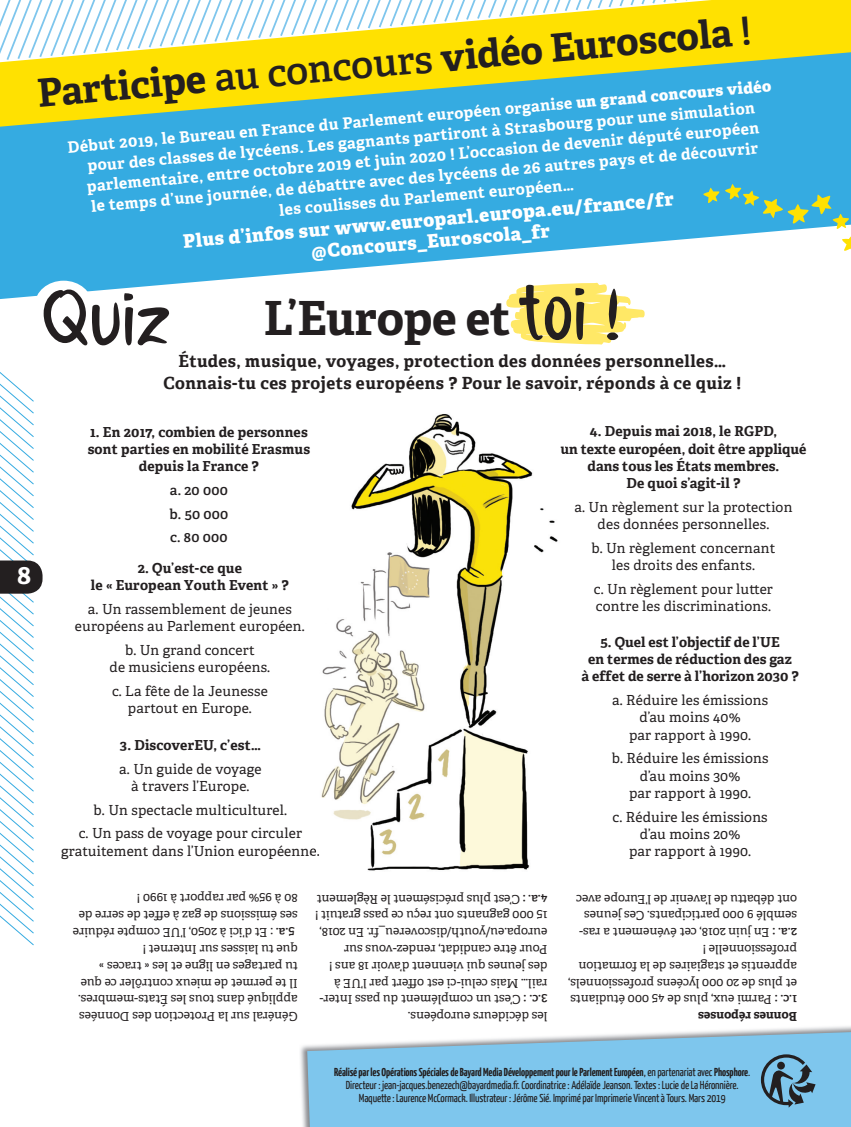
<style>
.page{position:relative;width:851px;height:1127px;background:#fff}
.page>*{position:absolute;margin:0;border:0;box-sizing:border-box;transform-origin:0 0}
.t1{font:62.55px "Cihuy";color:#231f20}
.t2{font:700 46.95px "Adelle";letter-spacing:-.01em;color:#231f20}
.t3{font:700 38.7px "Adelle";color:#231f20}
.t4{font:700 26.1px "Adelle";color:#fff}
.t5{font:800 18.75px/21px "Adelle";color:#fff;text-align:center}
.t6{font:700 16.8px/21.8px "Adelle W02";letter-spacing:.03em;color:#231f20;text-align:center}
.t7{font:700 15.75px/20.2px "Adelle";color:#fff;text-align:center}
.t8{font:13.8px/17.2px "Adelle";letter-spacing:.015em;color:#231f20;text-align:center}
.t9{font:700 13.8px/17.2px "Adelle W01";letter-spacing:.005em;color:#231f20;text-align:center}
.t10{font:600 13.8px/23.7px "Adelle";letter-spacing:.015em;color:#231f20;text-align:justify}
.t11{font:12.3px/16.8px "Adelle";color:#231f20}
.t12{font:11.55px/13.2px "Yanone Kaffeesatz";letter-spacing:-.01em;color:#231f20;text-align:center}
.s1{font-weight:600}
.s2{font-weight:800}
.s3{font-family:"Cihuy";font-weight:400;font-size:62.4px}
.s4{font-weight:700}
</style>
<div class="page">
<div style="left:723px;top:0;width:127px;height:52px;background:#ffe101"></div>
<svg style="left:0;top:0;width:723px;height:52px"></svg>
<svg style="left:0;top:52px;width:850px;height:247px;background:#74c0c0"></svg>
<svg style="left:840px;top:235px;width:10px;height:18px"></svg>
<svg style="left:702px;top:184px;width:147px;height:45px;background:#55b4bf"></svg>
<img style="left:300px;top:1026px;width:550px;height:101px">
<svg style="left:307px;top:1030px;width:543px;height:97px;background:#8ac9eb"></svg>
<svg style="left:760px;top:1054px;width:55px;height:53px;background:#5d8aa4"></svg>
<svg style="left:506px;top:283px;width:138px;height:61px"></svg>
<div style="left:35px;top:281px;width:57px;height:49px;background:#fff;border-radius:50%"></div>
<img style="left:321px;top:414px;width:237px;height:457px">
<img style="left:560px;top:446px;width:5px;height:8px">
<img style="left:311px;top:848px;width:8px;height:8px">
<svg style="left:0;top:372px;width:43px;height:574px"></svg>
<h3 class="t3" style="left:35px;top:68px;width:717px;rotate:-5deg">Participe <span class="s1">au concours</span> vidéo Euroscola <span class="s1">!</span></h3>
<p class="t7" style="left:67px;top:137px;width:707px;rotate:-5deg">Début 2019, le Bureau en France du Parlement européen organise <span class="s2">un grand concours vidéo </span>pour des classes de lycéens. Les gagnants partiront à Strasbourg pour une simulation parlementaire, entre octobre 2019 et juin 2020 ! L’occasion de devenir député européen<br>le temps d’une journée, de débattre avec des lycéens de 26 autres pays et de découvrir<br>les coulisses du Parlement européen…</p>
<h3 class="t5" style="left:182px;top:231px;width:493px;rotate:-5deg">Plus d’infos sur www.europarl.europa.eu/france/fr @Concours_Euroscola_fr</h3>
<h1 class="t1" style="left:42px;top:288px;width:130px">QUIZ</h1>
<h2 class="t2" style="left:264px;top:288px;width:359px">L’Europe et <span class="s3">TOI !</span></h2>
<h3 class="t4" style="left:17px;top:558px;width:16px">8</h3>
<h3 class="t6" style="left:163px;top:350px;width:579px">Études, musique, voyages, protection des données personnelles…<br>Connais-tu ces projets européens ? Pour le savoir, réponds à ce quiz !</h3>
<p class="t9" style="left:88px;top:423px;width:224px">1. En 2017, combien de personnes sont parties en mobilité Erasmus depuis la France ?</p>
<p class="t10" style="left:169px;top:478px;width:60px">a. 20 000 b. 50 000 c. 80 000</p>
<p class="t9" style="left:91px;top:559px;width:199px">2. Qu’est-ce que<br>le « European Youth Event » ?</p>
<p class="t8" style="left:75px;top:601px;width:231px">a. Un rassemblement de jeunes européens au Parlement européen.</p>
<p class="t8" style="left:109px;top:642px;width:162px">b. Un grand concert<br>de musiciens européens.</p>
<p class="t8" style="left:112px;top:683px;width:157px">c. La fête de la Jeunesse partout en Europe.</p>
<p class="t9" style="left:120px;top:736px;width:142px">3. DiscoverEU, c’est…</p>
<p class="t8" style="left:119px;top:760px;width:144px">a. Un guide de voyage à travers l’Europe.</p>
<p class="t8" style="left:79px;top:798px;width:225px;line-height:23.7px">b. Un spectacle multiculturel.<br>c. Un pass de voyage pour circuler</p>
<p class="t8" style="left:61px;top:842px;width:260px">gratuitement dans l’Union européenne.</p>
<p class="t11" style="left:298px;top:1025px;width:226px;rotate:-180deg">Général sur la Protection des Données appliqué dans tous les États-membres.<br>Il te permet de mieux contrôler ce que tu partages en ligne et les « traces »<br>que tu laisses sur Internet !<br><span class="s1">5.a.</span> : Et d’ici à 2050, l’UE compte réduire ses émissions de gaz à effet de serre de 80 à 95% par rapport à 1990 !</p>
<p class="t11" style="left:547px;top:1025px;width:234px;rotate:-180deg">les décideurs européens.<br><span class="s1">3.c. :</span> C’est un complément du pass Inter&shy;rail… Mais celui-ci est offert par l’UE à des jeunes qui viennent d’avoir 18 ans !<br>Pour être candidat, rendez-vous sur europa.eu/youth/discovereu_fr. En 2018, 15 000 gagnants ont reçu ce pass gratuit !<br><span class="s1">4.a. :</span> C’est plus précisément le Règlement</p>
<p class="t9" style="left:560px;top:423px;width:248px">4. Depuis mai 2018, le RGPD,<br>un texte européen, doit être appliqué dans tous les États membres.<br>De quoi s’agit-il ?</p>
<p class="t8" style="left:574px;top:499px;width:219px">a. Un règlement sur la protection des données personnelles.</p>
<p class="t8" style="left:591px;top:540px;width:186px">b. Un règlement concernant les droits des enfants.</p>
<p class="t8" style="left:594px;top:581px;width:180px;text-align:left">c. Un règlement pour lutter contre les discriminations.</p>
<p class="t9" style="left:581px;top:633px;width:219px">5. Quel est l’objectif de l’UE<br>en termes de réduction des gaz<br>à effet de serre à l’horizon 2030 ?</p>
<p class="t8" style="left:612px;top:692px;width:157px">a. Réduire les émissions d’au moins 40%<br>par rapport à 1990.</p>
<p class="t8" style="left:611px;top:750px;width:158px">b. Réduire les émissions d’au moins 30%<br>par rapport à 1990.</p>
<p class="t8" style="left:612px;top:808px;width:156px">c. Réduire les émissions d’au moins 20%<br>par rapport à 1990.</p>
<p class="t11" style="left:797px;top:1025px;width:230px;rotate:-180deg"><span class="s4">Bonnes réponses<br></span><span class="s1">1.c. :</span> Parmi eux, plus de 45 000 étudiants et plus de 20 000 lycéens professionnels, apprentis et stagiaires de la formation professionnelle !<br><span class="s1">2.a. :</span> En juin 2018, cet événement a ras&shy;semblé 9 000 participants. Ces jeunes ont débattu de l’avenir de l’Europe avec</p>
<p class="t12" style="left:334px;top:1065px;width:417px"><span class="s4">Réalisé par les Opérations Spéciales de Bayard Media Développement pour le Parlement Européen</span>, en partenariat avec <span class="s4">Phosphore</span>.<br>Directeur : jean-jacques.benezech@bayardmedia.fr. Coordinatrice : Adélaïde Jeanson. Textes : Lucie de La Héronnière.<br>Maquette : Laurence McCormack. Illustrateur : Jérôme Sié. Imprimé par Imprimerie Vincent à Tours. Mars 2019</p>
</div>
